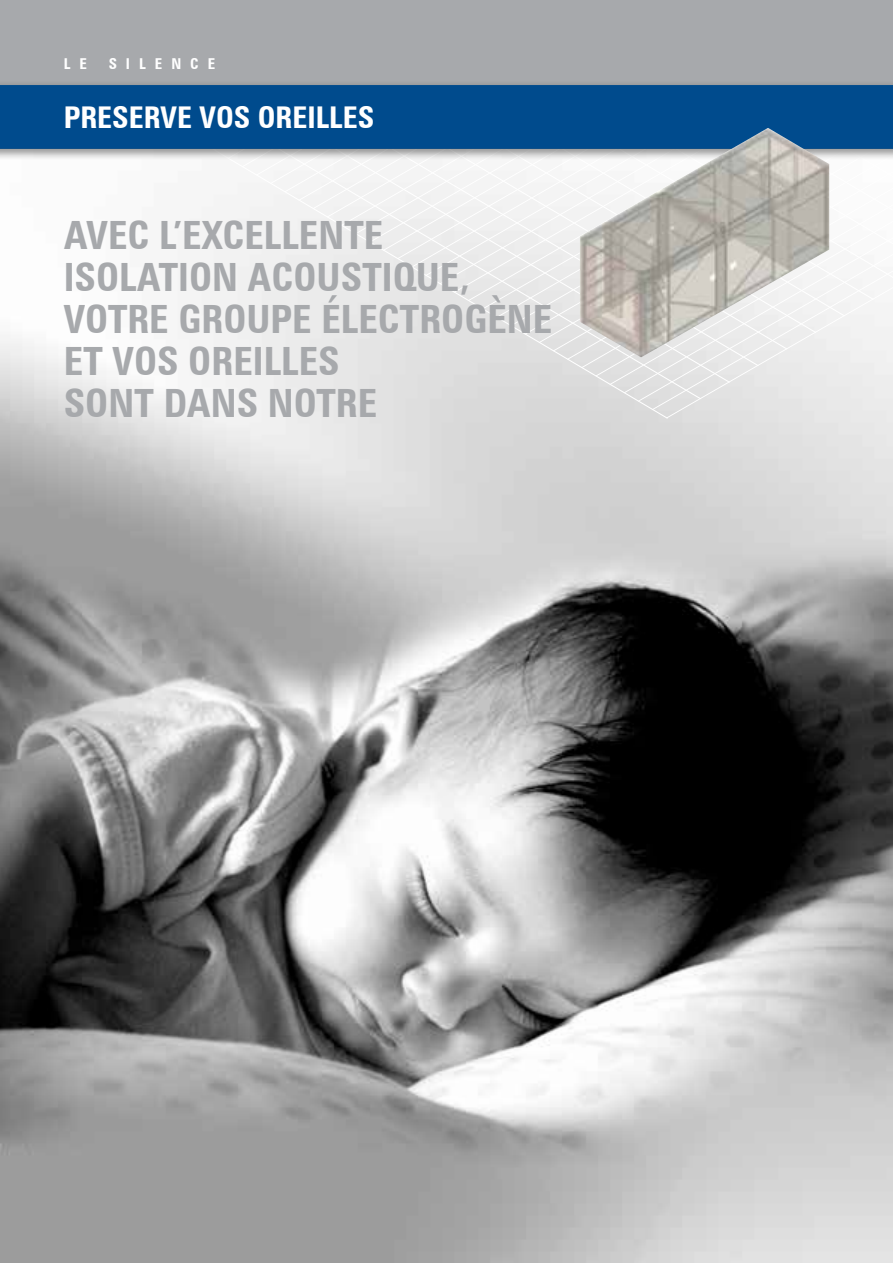
<style>
.page{position:relative;width:893px;height:1263px;background:#fff}
.page>*{position:absolute;margin:0;border:0;box-sizing:border-box;transform-origin:0 0}
.t1{font:700 condensed 39px/42px "Zurich BT";color:#a7a9ac}
.t2{font:700 condensed 30px "Zurich BT";color:#fff}
.t3{font:700 condensed 15px "Zurich BT";letter-spacing:.6em;color:#fff}
</style>
<div class="page">
<img style="left:0;top:335px;width:893px;height:928px">
<svg style="left:105px;top:183px;width:559px;height:236px"></svg>
<svg style="left:664px;top:243px;width:229px;height:176px"></svg>
<div style="left:368px;top:161px;width:462px;height:82px;background:#f2f2f2"></div>
<div style="left:0;top:0;width:893px;height:149px;background:#a7a9ac"></div>
<div style="left:0;top:81px;width:893px;height:80px;background:#000;opacity:.45"></div>
<div style="left:0;top:85px;width:893px;height:64px;background:#004b8d"></div>
<img style="left:580px;top:128px;width:249px;height:229px">
<p class="t3" style="left:64px;top:55px;width:25px">L E</p>
<p class="t3" style="left:109px;top:55px;width:108px">SILENCE</p>
<p class="t2" style="left:64px;top:99px;width:312px">PRESERVE VOS OREILLES</p>
<p class="t1" style="left:64px;top:214px;width:490px">AVEC L’EXCELLENTE<br>ISOLATION ACOUSTIQUE,<br>VOTRE GROUPE ÉLECTROGÈNE<br>ET VOS OREILLES<br>SONT DANS NOTRE</p>
</div>
